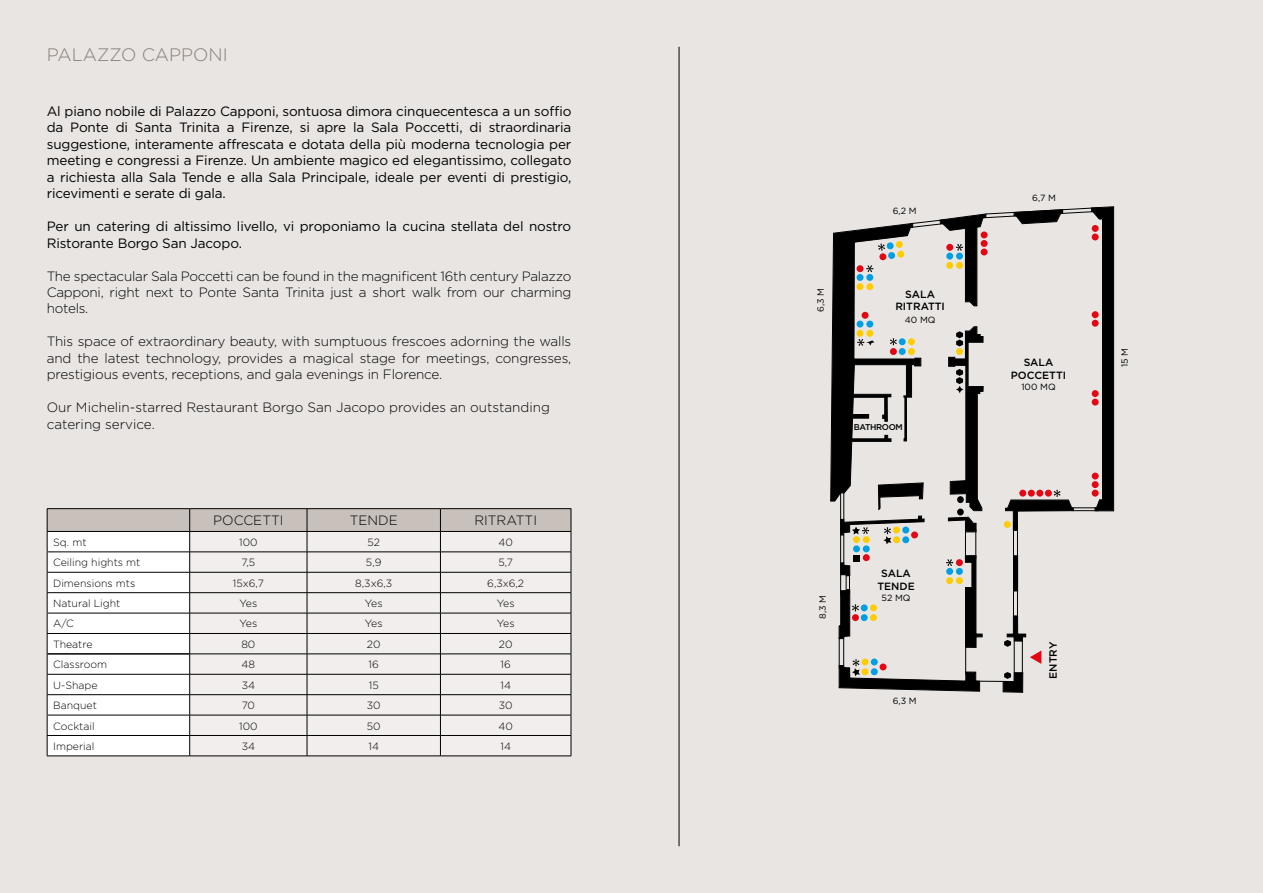
<style>
.page{position:relative;width:1263px;height:893px;background:#e8e5e3}
.page>*{position:absolute;margin:0;border:0;box-sizing:border-box;transform-origin:0 0}
.t1{font:300 18px "Gotham";color:#897e75}
.t2{font:13.5px/16.5px "Gotham";letter-spacing:-.01em;color:#000;text-align:justify}
.t3{font:300 13.5px/16.5px "Gotham";letter-spacing:-.01em;color:#000;text-align:justify}
.t4{font:300 10.5px "Gotham";color:#000}
.t5{font:500 10.5px/12.6px "Gotham";color:#000;text-align:center}
.t6{font:9px "Gotham";color:#000}
.t7{font:500 8.4px "Gotham";letter-spacing:-.04em;color:#000}
</style>
<div class="page">
<hr style="left:47px;top:508px;width:143px;height:1px;background:#000">
<hr style="left:190px;top:508px;width:117px;height:1px;background:#000">
<hr style="left:307px;top:508px;width:133px;height:1px;background:#000">
<hr style="left:440px;top:508px;width:131px;height:1px;background:#000">
<hr style="left:190px;top:756px;width:117px;height:1px;background:#000">
<hr style="left:307px;top:756px;width:133px;height:1px;background:#000">
<svg style="left:47px;top:509px;width:525px;height:247px"></svg>
<hr style="left:440px;top:756px;width:131px;height:1px;background:#000">
<svg style="left:1101px;top:206px;width:13px;height:305px;background:#111"></svg>
<svg style="left:839px;top:207px;width:262px;height:476px"></svg>
<svg style="left:839px;top:589px;width:20px;height:50px"></svg>
<div style="left:861px;top:604px;width:7px;height:7px;background:#009fe3;border-radius:50%"></div>
<div style="left:861px;top:614px;width:7px;height:7px;background:#009fe3;border-radius:50%"></div>
<div style="left:870px;top:604px;width:7px;height:7px;background:#fc0;border-radius:50%"></div>
<div style="left:870px;top:614px;width:7px;height:7px;background:#fc0;border-radius:50%"></div>
<div style="left:852px;top:614px;width:7px;height:7px;background:#e30613;border-radius:50%"></div>
<div style="left:957px;top:509px;width:7px;height:6px;background:#000;border-radius:50%"></div>
<svg style="left:946px;top:559px;width:7px;height:7px"></svg>
<div style="left:946px;top:568px;width:7px;height:7px;background:#009fe3;border-radius:50%"></div>
<div style="left:956px;top:568px;width:7px;height:7px;background:#009fe3;border-radius:50%"></div>
<div style="left:946px;top:577px;width:7px;height:7px;background:#fc0;border-radius:50%"></div>
<div style="left:956px;top:577px;width:7px;height:7px;background:#fc0;border-radius:50%"></div>
<div style="left:956px;top:559px;width:7px;height:7px;background:#e30613;border-radius:50%"></div>
<svg style="left:839px;top:659px;width:141px;height:33px"></svg>
<div style="left:863px;top:545px;width:7px;height:7px;background:#009fe3;border-radius:50%"></div>
<div style="left:853px;top:545px;width:7px;height:7px;background:#009fe3;border-radius:50%"></div>
<div style="left:863px;top:554px;width:7px;height:7px;background:#e30613;border-radius:50%"></div>
<svg style="left:840px;top:516px;width:84px;height:28px"></svg>
<svg style="left:840px;top:555px;width:19px;height:21px"></svg>
<div style="left:1092px;top:473px;width:7px;height:6px;background:#e30613;border-radius:50%"></div>
<div style="left:1092px;top:481px;width:7px;height:7px;background:#e30613;border-radius:50%"></div>
<div style="left:1092px;top:490px;width:7px;height:7px;background:#e30613;border-radius:50%"></div>
<svg style="left:1005px;top:490px;width:69px;height:41px"></svg>
<div style="left:1092px;top:234px;width:7px;height:6px;background:#e30613;border-radius:50%"></div>
<div style="left:1092px;top:225px;width:7px;height:7px;background:#e30613;border-radius:50%"></div>
<div style="left:1092px;top:320px;width:7px;height:7px;background:#e30613;border-radius:50%"></div>
<div style="left:1092px;top:311px;width:7px;height:7px;background:#e30613;border-radius:50%"></div>
<div style="left:1092px;top:399px;width:7px;height:7px;background:#e30613;border-radius:50%"></div>
<div style="left:1092px;top:390px;width:7px;height:7px;background:#e30613;border-radius:50%"></div>
<div style="left:1004px;top:521px;width:7px;height:7px;background:#fc0;border-radius:50%"></div>
<svg style="left:1003px;top:672px;width:20px;height:21px"></svg>
<svg style="left:1004px;top:615px;width:38px;height:49px"></svg>
<svg style="left:939px;top:214px;width:48px;height:92px"></svg>
<div style="left:956px;top:253px;width:7px;height:7px;background:#009fe3;border-radius:50%"></div>
<div style="left:946px;top:253px;width:7px;height:7px;background:#009fe3;border-radius:50%"></div>
<div style="left:956px;top:262px;width:7px;height:7px;background:#fc0;border-radius:50%"></div>
<div style="left:946px;top:262px;width:7px;height:7px;background:#fc0;border-radius:50%"></div>
<div style="left:946px;top:244px;width:7px;height:7px;background:#e30613;border-radius:50%"></div>
<svg style="left:830px;top:223px;width:93px;height:287px"></svg>
<svg style="left:948px;top:326px;width:35px;height:185px"></svg>
<hr style="left:679px;top:47px;width:1px;height:799px;background:#000">
<h1 class="t1" style="left:47px;top:43px;width:182px">PALAZZO CAPPONI</h1>
<p class="t2" style="left:47px;top:102px;width:526px">Al piano nobile di Palazzo Capponi, sontuosa dimora cinquecentesca a un soffio da Ponte di Santa Trinita a Firenze, si apre la Sala Poccetti, di straordinaria suggestione, interamente affrescata e dotata della più moderna tecnologia per meeting e congressi a Firenze. Un ambiente magico ed elegantissimo, collegato a richiesta alla Sala Tende e alla Sala Principale, ideale per eventi di prestigio, ricevimenti e serate di gala.</p>
<p class="t2" style="left:47px;top:218px;width:526px">Per un catering di altissimo livello, vi proponiamo la cucina stellata del nostro<br>Ristorante Borgo San Jacopo.</p>
<p class="t3" style="left:47px;top:267px;width:526px">The spectacular Sala Poccetti can be found in the magnificent 16th century Palazzo Capponi, right next to Ponte Santa Trinita just a short walk from our charming hotels.</p>
<p class="t3" style="left:47px;top:333px;width:526px">This space of extraordinary beauty, with sumptuous frescoes adorning the walls and the latest technology, provides a magical stage for meetings, congresses, prestigious events, receptions, and gala evenings in Florence.</p>
<p class="t3" style="left:47px;top:399px;width:505px">Our Michelin-starred Restaurant Borgo San Jacopo provides an outstanding catering service.</p>
<p class="t3" style="left:213px;top:512px;width:72px">POCCETTI</p>
<p class="t3" style="left:350px;top:512px;width:50px">TENDE</p>
<p class="t3" style="left:474px;top:512px;width:64px">RITRATTI</p>
<p class="t4" style="left:53px;top:535px;width:35px">Sq. mt</p>
<p class="t4" style="left:239px;top:535px;width:20px">100</p>
<p class="t4" style="left:367px;top:535px;width:14px">52</p>
<p class="t4" style="left:498px;top:535px;width:16px">40</p>
<p class="t4" style="left:53px;top:556px;width:89px">Ceiling hights mt</p>
<p class="t4" style="left:241px;top:556px;width:15px">7,5</p>
<p class="t4" style="left:366px;top:556px;width:17px">5,9</p>
<p class="t4" style="left:498px;top:556px;width:16px">5,7</p>
<p class="t4" style="left:53px;top:576px;width:84px">Dimensions mts</p>
<p class="t4" style="left:233px;top:576px;width:32px">15x6,7</p>
<p class="t4" style="left:355px;top:576px;width:38px">8,3x6,3</p>
<p class="t4" style="left:487px;top:576px;width:38px">6,3x6,2</p>
<p class="t4" style="left:53px;top:597px;width:69px">Natural Light</p>
<p class="t4" style="left:239px;top:597px;width:19px">Yes</p>
<p class="t4" style="left:365px;top:597px;width:19px">Yes</p>
<p class="t4" style="left:497px;top:597px;width:19px">Yes</p>
<p class="t4" style="left:53px;top:617px;width:22px">A/C</p>
<p class="t4" style="left:239px;top:617px;width:19px">Yes</p>
<p class="t4" style="left:365px;top:617px;width:19px">Yes</p>
<p class="t4" style="left:497px;top:617px;width:19px">Yes</p>
<p class="t4" style="left:53px;top:637px;width:41px">Theatre</p>
<p class="t4" style="left:241px;top:637px;width:16px">80</p>
<p class="t4" style="left:367px;top:637px;width:15px">20</p>
<p class="t4" style="left:499px;top:637px;width:15px">20</p>
<p class="t4" style="left:53px;top:658px;width:56px">Classroom</p>
<p class="t4" style="left:242px;top:658px;width:15px">48</p>
<p class="t4" style="left:369px;top:658px;width:12px">16</p>
<p class="t4" style="left:501px;top:658px;width:12px">16</p>
<p class="t4" style="left:53px;top:678px;width:46px">U-Shape</p>
<p class="t4" style="left:242px;top:678px;width:15px">34</p>
<p class="t4" style="left:369px;top:678px;width:11px">15</p>
<p class="t4" style="left:500px;top:678px;width:12px">14</p>
<p class="t4" style="left:53px;top:699px;width:45px">Banquet</p>
<p class="t4" style="left:242px;top:699px;width:15px">70</p>
<p class="t4" style="left:367px;top:699px;width:15px">30</p>
<p class="t4" style="left:499px;top:699px;width:15px">30</p>
<p class="t4" style="left:53px;top:719px;width:43px">Cocktail</p>
<p class="t4" style="left:239px;top:719px;width:20px">100</p>
<p class="t4" style="left:367px;top:719px;width:15px">50</p>
<p class="t4" style="left:498px;top:719px;width:16px">40</p>
<p class="t4" style="left:53px;top:739px;width:43px">Imperial</p>
<p class="t4" style="left:242px;top:739px;width:15px">34</p>
<p class="t4" style="left:368px;top:739px;width:12px">14</p>
<p class="t4" style="left:500px;top:739px;width:12px">14</p>
<p class="t6" style="left:815px;top:312px;width:26px;rotate:-90deg">6,3 M</p>
<p class="t6" style="left:893px;top:205px;width:25px">6,2 M</p>
<p class="t5" style="left:895px;top:288px;width:51px">SALA<br>RITRATTI</p>
<p class="t6" style="left:905px;top:315px;width:32px">40 MQ</p>
<p class="t7" style="left:854px;top:422px;width:51px">BATHROOM</p>
<p class="t6" style="left:817px;top:619px;width:25px;rotate:-90deg">8,3 M</p>
<p class="t5" style="left:877px;top:567px;width:39px">SALA<br>TENDE</p>
<p class="t6" style="left:881px;top:592px;width:30px">52 MQ</p>
<p class="t6" style="left:893px;top:695px;width:26px">6,3 M</p>
<p class="t6" style="left:1032px;top:192px;width:25px">6,7 M</p>
<p class="t5" style="left:1011px;top:356px;width:57px">SALA<br>POCCETTI</p>
<p class="t6" style="left:1021px;top:381px;width:36px">100 MQ</p>
<p class="t6" style="left:1119px;top:367px;width:21px;rotate:-90deg">15 M</p>
<p class="t5" style="left:1047px;top:679px;width:38px;rotate:-90deg">ENTRY</p>
</div>
